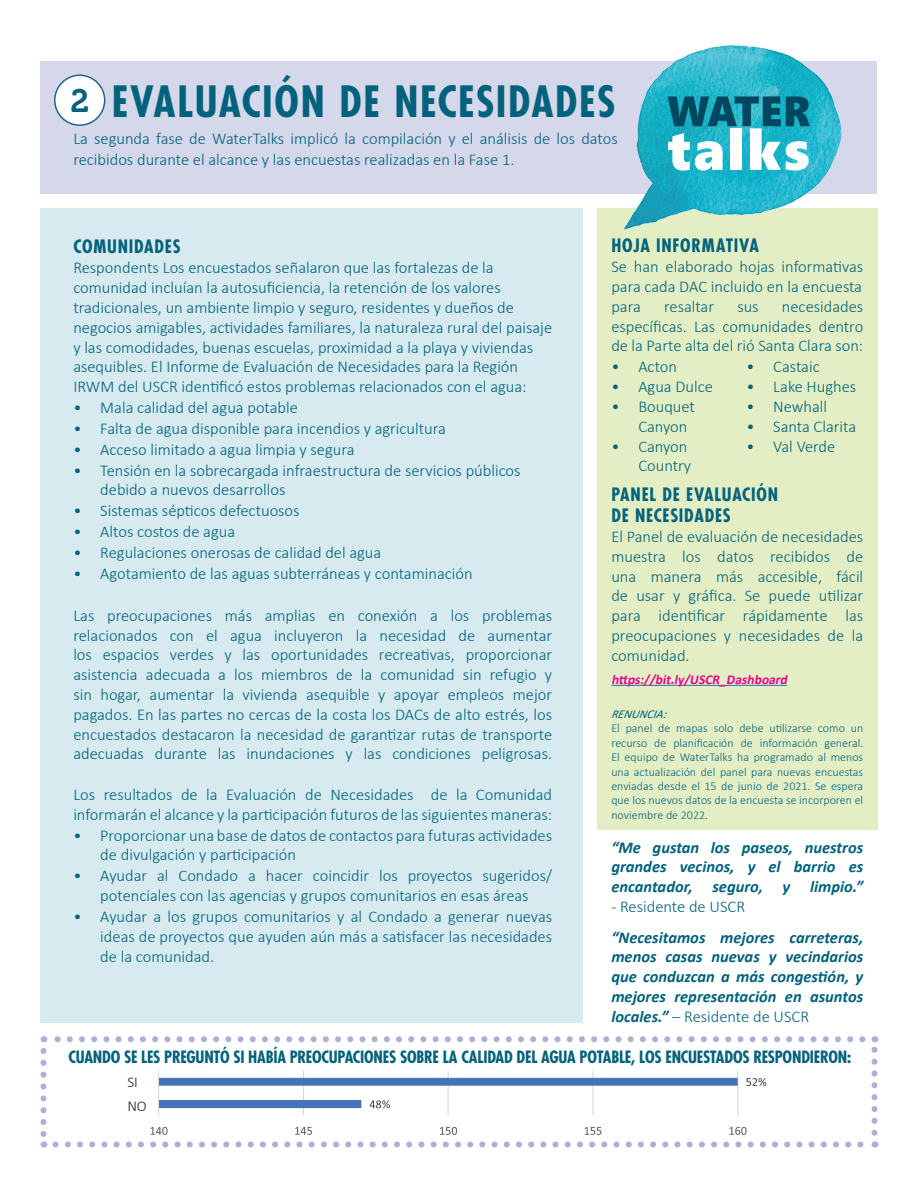
<style>
.page{position:relative;width:918px;height:1188px;background:#fff}
.page>*{position:absolute;margin:0;border:0;box-sizing:border-box;transform-origin:0 0}
.t1{font:700 condensed 42px "Futura";letter-spacing:.035em;color:#00627c}
.t2{font:700 condensed 18px/21.6px "Futura";letter-spacing:.045em;color:#00627c}
.t3{font:300 16.5px/19.8px "Calibri";color:#00627c}
.t4{font:italic 700 16.5px/19.8px "Calibri";color:#00627c;text-align:justify}
.t5{font:700 condensed 16.5px "Futura";letter-spacing:-.015em;color:#00627c}
.t6{font:300 15px/24px "Calibri";color:#231f20}
.t7{font:italic 700 13.5px "Calibri";color:#ed028c}
.t8{font:300 12px/14.4px "Calibri";color:#00627c;text-align:justify}
.t9{font:italic 12px "Calibri";color:#00627c}
.s1{font-family:"Museo 700";font-weight:400;font-stretch:normal;font-size:32.25px;color:#fff}
.s2{font-weight:300;font-style:normal}
</style>
<div class="page">
<div style="left:597px;top:208px;width:281px;height:622px;background:#e4eec4"></div>
<div style="left:40px;top:62px;width:838px;height:132px;background:#d5d7ea"></div>
<svg style="left:56px;top:1142px;width:808px;height:6px"></svg>
<svg style="left:40px;top:1051px;width:6px;height:97px"></svg>
<svg style="left:872px;top:1036px;width:6px;height:97px"></svg>
<svg style="left:44px;top:1036px;width:818px;height:6px"></svg>
<div style="left:40px;top:208px;width:543px;height:814px;background:#d6eaef"></div>
<img style="left:150px;top:1070px;width:617px;height:65px">
<hr style="left:611px;top:685px;width:176px;height:1px;background:#2b67b2">
<img style="left:614px;top:44px;width:243px;height:186px">
<svg style="left:668px;top:96px;width:142px;height:75px;background:#54adbc"></svg>
<div style="left:127px;top:1076px;width:24px;height:39px;background:#fff"></div>
<div style="left:55px;top:75px;width:50px;height:50px;background:#fff;border-radius:50%"></div>
<div style="left:54px;top:75px;width:51px;height:51px;border:1px solid #1d6580;border-radius:50%"></div>
<h1 class="t1" style="left:70px;top:74px;width:547px"><span class="s1">2</span> EVALUACIÓN DE NECESIDADES</h1>
<p class="t3" style="left:73px;top:128px;width:546px;line-height:21px">La segunda fase de WaterTalks implicó la compilación y el análisis de los datos recibidos durante el alcance y las encuestas realizadas en la Fase 1.</p>
<p class="t2" style="left:73px;top:235px;width:109px">COMUNIDADES</p>
<p class="t3" style="left:73px;top:258px;width:480px">Respondents Los encuestados señalaron que las fortalezas de la comunidad incluían la autosuficiencia, la retención de los valores tradicionales, un ambiente limpio y seguro, residentes y dueños de negocios amigables, actividades familiares, la naturaleza rural del paisaje y las comodidades, buenas escuelas, proximidad a la playa y viviendas asequibles. El Informe de Evaluación de Necesidades para la Región IRWM del USCR identificó estos problemas relacionados con el agua:</p>
<p class="t3" style="left:73px;top:398px;width:226px">• Mala calidad del agua potable</p>
<p class="t3" style="left:73px;top:418px;width:374px">• Falta de agua disponible para incendios y agricultura</p>
<p class="t3" style="left:73px;top:439px;width:283px">• Acceso limitado a agua limpia y segura</p>
<p class="t3" style="left:100px;top:460px;width:422px;text-indent:-27px">• Tensión en la sobrecargada infraestructura de servicios públicos debido a nuevos desarrollos</p>
<p class="t3" style="left:73px;top:501px;width:228px">• Sistemas sépticos defectuosos</p>
<p class="t3" style="left:73px;top:522px;width:163px">• Altos costos de agua</p>
<p class="t3" style="left:73px;top:543px;width:309px">• Regulaciones onerosas de calidad del agua</p>
<p class="t3" style="left:73px;top:563px;width:401px">• Agotamiento de las aguas subterráneas y contaminación</p>
<p class="t3" style="left:73px;top:605px;width:480px;text-align:justify">Las preocupaciones más amplias en conexión a los problemas relacionados con el agua incluyeron la necesidad de aumentar los espacios verdes y las oportunidades recreativas, proporcionar asistencia adecuada a los miembros de la comunidad sin refugio y sin hogar, aumentar la vivienda asequible y apoyar empleos mejor pagados. En las partes no cercas de la costa los DACs de alto estrés, los encuestados destacaron la necesidad de garantizar rutas de transporte adecuadas durante las inundaciones y las condiciones peligrosas.</p>
<p class="t3" style="left:73px;top:784px;width:480px">Los resultados de la Evaluación de Necesidades de la Comunidad informarán el alcance y la participación futuros de las siguientes maneras:</p>
<p class="t3" style="left:100px;top:825px;width:453px;text-indent:-27px">• Proporcionar una base de datos de contactos para futuras actividades de divulgación y participación</p>
<p class="t3" style="left:73px;top:866px;width:480px;text-align:center">• Ayudar al Condado a hacer coincidir los proyectos sugeridos/ potenciales con las agencias y grupos comunitarios en esas áreas</p>
<p class="t3" style="left:100px;top:907px;width:453px;text-align:justify;text-indent:-27px">• Ayudar a los grupos comunitarios y al Condado a generar nuevas ideas de proyectos que ayuden aún más a satisfacer las necesidades de la comunidad.</p>
<p class="t2" style="left:611px;top:235px;width:149px">HOJA INFORMATIVA</p>
<p class="t3" style="left:611px;top:257px;width:253px;text-align:justify">Se han elaborado hojas informativas para cada DAC incluido en la encuesta para</p>
<p class="t3" style="left:664px;top:296px;width:52px">resaltar</p>
<p class="t3" style="left:737px;top:296px;width:23px">sus</p>
<p class="t3" style="left:611px;top:296px;width:253px;text-align:justify;text-indent:171px">necesidades específicas. Las comunidades dentro de la Parte alta del rió Santa Clara son:</p>
<p class="t3" style="left:611px;top:357px;width:67px">• Acton</p>
<p class="t3" style="left:611px;top:377px;width:103px">• Agua Dulce</p>
<p class="t3" style="left:638px;top:396px;width:58px;text-indent:-27px">• Bouquet<br>Canyon</p>
<p class="t3" style="left:611px;top:436px;width:81px;text-align:right">• Canyon<br>Country</p>
<p class="t3" style="left:746px;top:357px;width:75px">• Castaic</p>
<p class="t3" style="left:746px;top:377px;width:111px">• Lake Hughes</p>
<p class="t3" style="left:746px;top:396px;width:82px">• Newhall</p>
<p class="t3" style="left:746px;top:416px;width:111px">• Santa Clarita</p>
<p class="t3" style="left:746px;top:436px;width:91px">• Val Verde</p>
<p class="t2" style="left:611px;top:483px;width:168px">PANEL DE EVALUACIÓN<br>DE NECESIDADES</p>
<p class="t3" style="left:611px;top:527px;width:253px;text-align:justify">El Panel de evaluación de necesidades muestra los datos recibidos de una manera más accesible, fácil de usar y gráfica. Se puede utilizar para identificar rápidamente las preocupaciones y necesidades de la comunidad.</p>
<p class="t7" style="left:611px;top:670px;width:181px">https://bit.ly/USCR_Dashboard</p>
<p class="t9" style="left:611px;top:706px;width:59px">RENUNCIA:</p>
<p class="t8" style="left:611px;top:721px;width:253px">El panel de mapas solo debe utilizarse como un recurso de planificación de información general.<br>El equipo de WaterTalks ha programado al menos una actualización del panel para nuevas encuestas enviadas desde el 15 de junio de 2021. Se espera que los nuevos datos de la encuesta se incorporen el noviembre de 2022.</p>
<p class="t4" style="left:611px;top:837px;width:253px">“Me gustan los paseos, nuestros grandes vecinos, y el barrio es encantador, seguro, y limpio.”</p>
<p class="t3" style="left:611px;top:896px;width:135px">- Residente de USCR</p>
<p class="t4" style="left:611px;top:927px;width:253px">“Necesitamos mejores carreteras, menos casas nuevas y vecindarios que conduzcan a más congestión, y mejores representación en asuntos locales.” <span class="s2">– Residente de USCR</span></p>
<p class="t5" style="left:69px;top:1046px;width:784px">CUANDO SE LES PREGUNTÓ SI HABÍA PREOCUPACIONES SOBRE LA CALIDAD DEL AGUA POTABLE, LOS ENCUESTADOS RESPONDIERON:</p>
<p class="t6" style="left:127px;top:1070px;width:21px">SI<br>NO</p>
</div>
